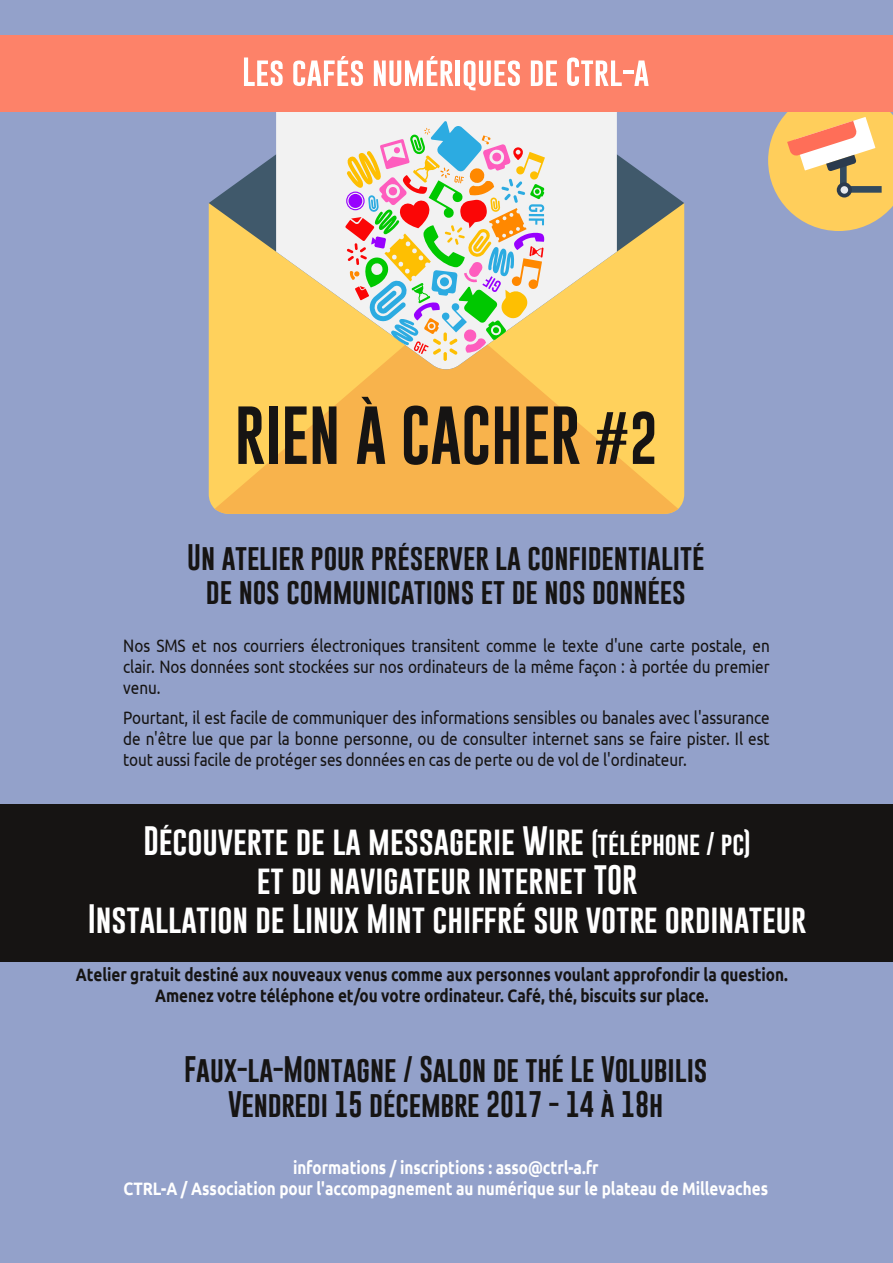
<style>
.page{position:relative;width:893px;height:1263px;background:#93a1ca}
.page>*{position:absolute;margin:0;border:0;box-sizing:border-box;transform-origin:0 0}
.t1{font:60px "Gobold";color:#161413}
.t2{font:30px/38.7px "Gobold";letter-spacing:-.005em;color:#fff;text-align:center}
.t3{font:27px/34.8px "Gobold";letter-spacing:-.005em;color:#161413;text-align:center}
.t4{font:18px/21px "Ubuntu";letter-spacing:-.005em;color:#161413;text-align:justify;scale:.85 1}
.t5{font:700 18px/21px "Ubuntu";letter-spacing:-.005em;color:#161413;text-align:center;scale:.85 1}
.t6{font:700 18px/21px "Ubuntu";letter-spacing:-.005em;color:#fff;text-align:center;scale:.85 1}
.s1{font-size:54px}
.s2{font-size:24px}
</style>
<div class="page">
<svg style="left:768px;top:112px;width:125px;height:119px;background:#e8bf78"></svg>
<svg style="left:215px;top:371px;width:463px;height:143px;background:#fabc51"></svg>
<svg style="left:209px;top:154px;width:475px;height:217px;background:#c7b06b"></svg>
<svg style="left:276px;top:112px;width:341px;height:259px;background:#f6e3b3"></svg>
<div style="left:0;top:35px;width:893px;height:77px;background:#fd8269"></div>
<svg style="left:244px;top:57px;width:39px;height:29px"></svg>
<svg style="left:293px;top:56px;width:70px;height:30px"></svg>
<svg style="left:374px;top:56px;width:79px;height:30px"></svg>
<hr style="left:456px;top:60px;width:4px;height:26px;background:#fff">
<svg style="left:464px;top:60px;width:56px;height:30px"></svg>
<svg style="left:531px;top:57px;width:118px;height:29px"></svg>
<div style="left:0;top:804px;width:893px;height:157px;background:#161413"></div>
<div style="left:333px;top:121px;width:225px;height:166px;background:#f2f2f2"></div>
<svg style="left:345px;top:121px;width:200px;height:240px"></svg>
<h1 class="t1" style="left:235px;top:397px;width:425px">RIEN À CACHER <span class="s1">#2</span></h1>
<h3 class="t3" style="left:187px;top:539px;width:519px">Un atelier pour préserver la confidentialité de nos communications et de nos données</h3>
<p class="t4" style="left:123px;top:635px;width:762px">Nos SMS et nos courriers électroniques transitent comme le texte d'une carte postale, en clair. Nos données sont stockées sur nos ordinateurs de la même façon : à portée du premier venu.</p>
<p class="t4" style="left:123px;top:707px;width:762px">Pourtant, il est facile de communiquer des informations sensibles ou banales avec l'assurance de n'être lue que par la bonne personne, ou de consulter internet sans se faire pister. Il est tout aussi facile de protéger ses données en cas de perte ou de vol de l'ordinateur.</p>
<h2 class="t2" style="left:88px;top:822px;width:720px">Découverte de la messagerie Wire <span class="s2">(téléphone / pc)<br></span>et du navigateur internet TOR<br>Installation de Linux Mint chiffré sur votre ordinateur</h2>
<p class="t5" style="left:76px;top:963px;width:839px">Atelier gratuit destiné aux nouveaux venus comme aux personnes voulant approfondir la question.<br>Amenez votre téléphone et/ou votre ordinateur. Café, thé, biscuits sur place.</p>
<h3 class="t3" style="left:184px;top:1052px;width:525px">Faux-la-Montagne / Salon de thé Le Volubilis<br>Vendredi 15 décembre 2017 - 14 à 18h</h3>
<p class="t6" style="left:123px;top:1157px;width:760px">informations / inscriptions : asso@ctrl-a.fr<br>CTRL-A / Association pour l'accompagnement au numérique sur le plateau de Millevaches</p>
</div>
